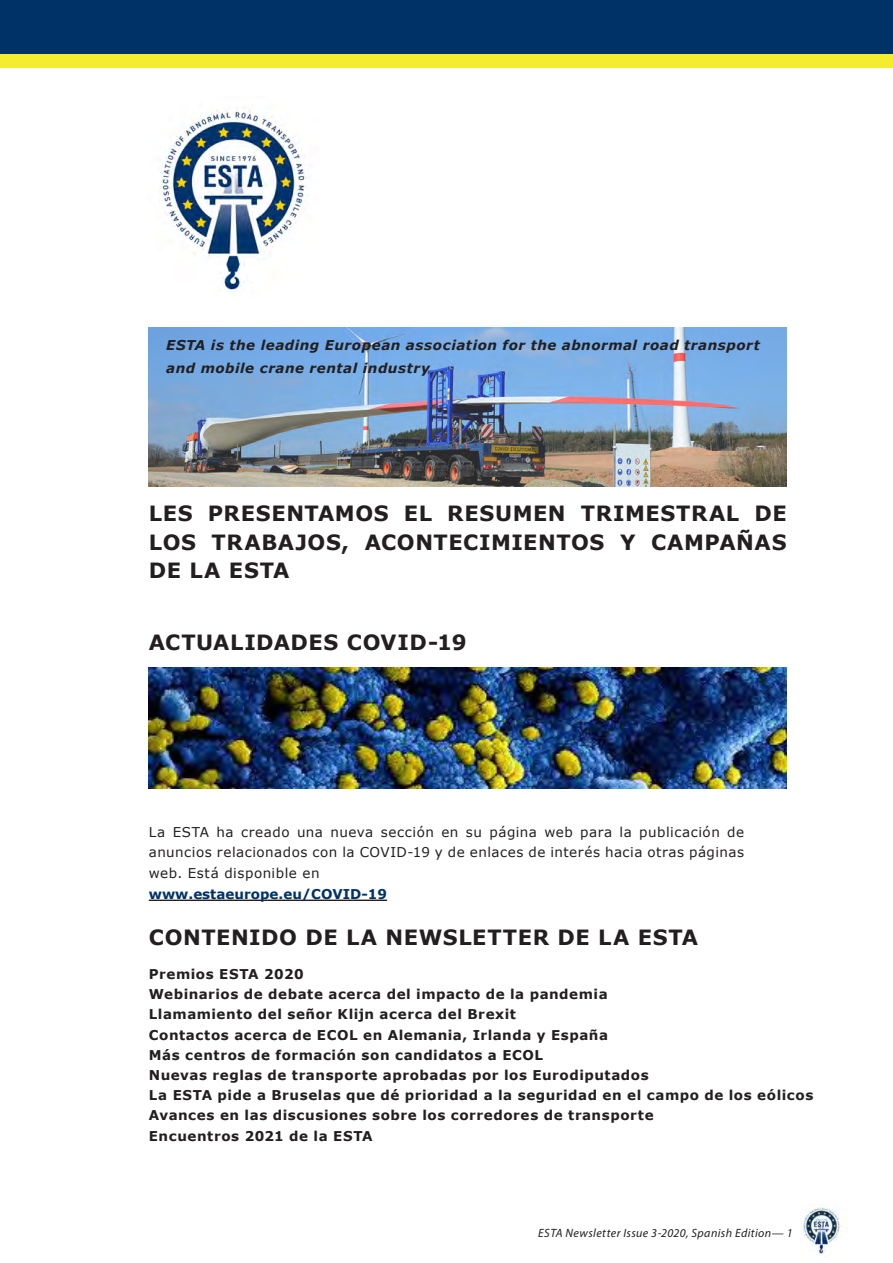
<style>
.page{position:relative;width:893px;height:1263px;background:#fff}
.page>*{position:absolute;margin:0;border:0;box-sizing:border-box;transform-origin:0 0}
.Platte_tekst_2{font:700 21px/28.5px "Verdana";letter-spacing:.025em;color:#231f20;text-align:justify}
.Platte_tekst_2-2{font:700 13.5px "Verdana";letter-spacing:.04em;color:#231f20}
.Platte_tekst_2-3{font:13.5px/20.5px "Verdana";letter-spacing:.04em;color:#231f20;text-align:justify}
.Platte_tekst_2-4{font:italic 700 13.5px "Verdana";letter-spacing:.035em;color:#231f20}
.Platte_tekst_2-5{font:700 13.5px "Verdana";color:#003268}
.t1{font:italic 12px "Myriad Pro";letter-spacing:.035em;color:#231f20}
</style>
<div class="page">
<img style="left:803px;top:1207px;width:40px;height:47px">
<img style="left:149px;top:327px;width:638px;height:160px">
<img style="left:158px;top:107px;width:148px;height:185px">
<hr style="left:149px;top:899px;width:238px;height:2px;background:#231f20">
<img style="left:149px;top:668px;width:638px;height:120px">
<div style="left:0;top:0;width:893px;height:54px;background:#003268"></div>
<div style="left:0;top:54px;width:893px;height:14px;background:#f4ed2f"></div>
<p class="Platte_tekst_2-4" style="left:166px;top:337px;width:595px">ESTA is the leading European association for the abnormal road transport</p>
<p class="Platte_tekst_2-4" style="left:166px;top:359px;width:265px">and mobile crane rental industry</p>
<p class="Platte_tekst_2" style="left:149px;top:499px;width:639px">LES PRESENTAMOS EL RESUMEN TRIMESTRAL DE LOS TRABAJOS, ACONTECIMIENTOS Y CAMPAÑAS DE LA ESTA</p>
<p class="Platte_tekst_2" style="left:149px;top:629px;width:319px">ACTUALIDADES COVID-19</p>
<p class="Platte_tekst_2-3" style="left:149px;top:822px;width:597px">La ESTA ha creado una nueva sección en su página web para la publicación de anuncios relacionados con la COVID-19 y de enlaces de interés hacia otras páginas web. Está disponible en</p>
<p class="Platte_tekst_2-5" style="left:149px;top:886px;width:240px">www.estaeurope.eu/COVID-19</p>
<p class="Platte_tekst_2" style="left:149px;top:923px;width:551px">CONTENIDO DE LA NEWSLETTER DE LA ESTA</p>
<p class="Platte_tekst_2-2" style="left:149px;top:965px;width:156px">Premios ESTA 2020</p>
<p class="Platte_tekst_2-2" style="left:149px;top:986px;width:460px">Webinarios de debate acerca del impacto de la pandemia</p>
<p class="Platte_tekst_2-2" style="left:149px;top:1006px;width:369px">Llamamiento del señor Klijn acerca del Brexit</p>
<p class="Platte_tekst_2-2" style="left:149px;top:1026px;width:461px">Contactos acerca de ECOL en Alemania, Irlanda y España</p>
<p class="Platte_tekst_2-2" style="left:149px;top:1046px;width:396px">Más centros de formación son candidatos a ECOL</p>
<p class="Platte_tekst_2-2" style="left:149px;top:1066px;width:501px">Nuevas reglas de transporte aprobadas por los Eurodiputados</p>
<p class="Platte_tekst_2-2" style="left:149px;top:1086px;width:666px">La ESTA pide a Bruselas que dé prioridad a la seguridad en el campo de los eólicos</p>
<p class="Platte_tekst_2-2" style="left:149px;top:1107px;width:506px">Avances en las discusiones sobre los corredores de transporte</p>
<p class="Platte_tekst_2-2" style="left:149px;top:1127px;width:225px">Encuentros 2021 de la ESTA</p>
<p class="t1" style="left:538px;top:1225px;width:256px">ESTA Newsletter Issue 3-2020, Spanish Edition— 1</p>
</div>
